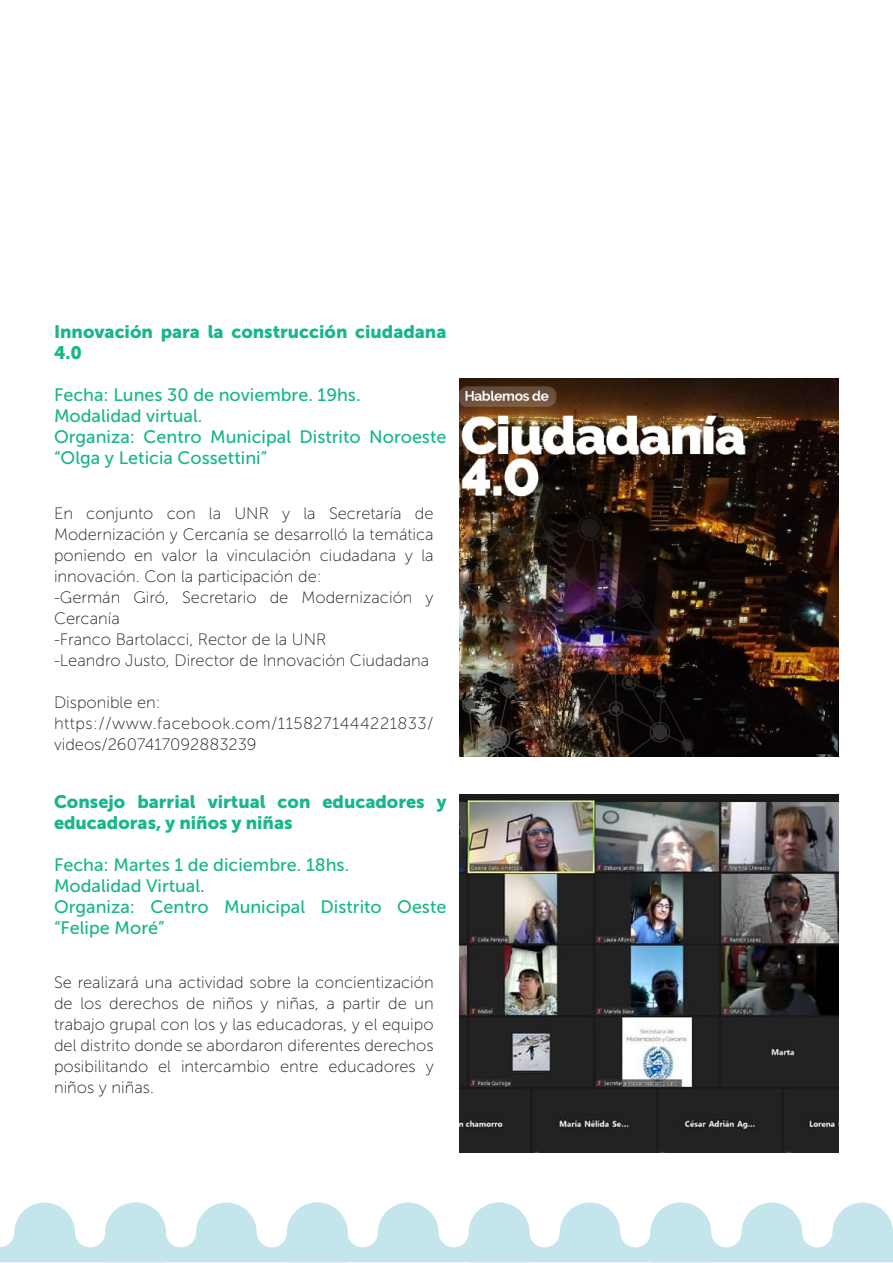
<style>
.page{position:relative;width:893px;height:1263px;background:#fff}
.page>*{position:absolute;margin:0;border:0;box-sizing:border-box;transform-origin:0 0}
.t1{font:18px/21px "Museo Sans 500";color:#18b68b}
.t2{font:18px/21px "Museo Sans 900";color:#18b68b}
.t3{font:16.5px/21px "Museo Sans 100";color:#231f20;text-align:justify}
.t4{font:16.5px/21px "Museo Sans 100";letter-spacing:.03em;color:#231f20}
</style>
<div class="page">
<svg style="left:0;top:1202px;width:893px;height:60px"></svg>
<img style="left:459px;top:378px;width:380px;height:378px">
<img style="left:459px;top:794px;width:380px;height:358px">
<p class="t2" style="left:54px;top:321px;width:394px">Innovación para la construcción ciudadana<br>4.0</p>
<p class="t1" style="left:54px;top:384px;width:308px">Fecha: Lunes 30 de noviembre. 19hs.</p>
<p class="t1" style="left:54px;top:405px;width:150px">Modalidad virtual.</p>
<p class="t1" style="left:54px;top:426px;width:394px">Organiza: Centro Municipal Distrito Noroeste “Olga y Leticia Cossettini”</p>
<p class="t3" style="left:54px;top:503px;width:381px">En conjunto con la UNR y la Secretaría de Modernización y Cercanía se desarrolló la temática poniendo en valor la vinculación ciudadana y la innovación. Con la participación de:</p>
<p class="t3" style="left:54px;top:587px;width:381px">-Germán Giró, Secretario de Modernización y<br>Cercanía</p>
<p class="t3" style="left:54px;top:629px;width:274px">-Franco Bartolacci, Rector de la UNR</p>
<p class="t3" style="left:54px;top:650px;width:377px">-Leandro Justo, Director de Innovación Ciudadana</p>
<p class="t3" style="left:54px;top:692px;width:108px">Disponible en:</p>
<p class="t4" style="left:54px;top:713px;width:381px">https://www.facebook.com/1158271444221833/ videos/2607417092883239</p>
<p class="t2" style="left:54px;top:791px;width:394px">Consejo barrial virtual con educadores y educadoras, y niños y niñas</p>
<p class="t1" style="left:54px;top:854px;width:297px">Fecha: Martes 1 de diciembre. 18hs.</p>
<p class="t1" style="left:54px;top:875px;width:152px">Modalidad Virtual.</p>
<p class="t1" style="left:54px;top:896px;width:394px">Organiza: Centro Municipal Distrito Oeste “Felipe Moré”</p>
<p class="t3" style="left:54px;top:971px;width:381px">Se realizará una actividad sobre la concientización de los derechos de niños y niñas, a partir de un trabajo grupal con los y las educadoras, y el equipo del distrito donde se abordaron diferentes derechos posibilitando el intercambio entre educadores y niños y niñas.</p>
</div>
